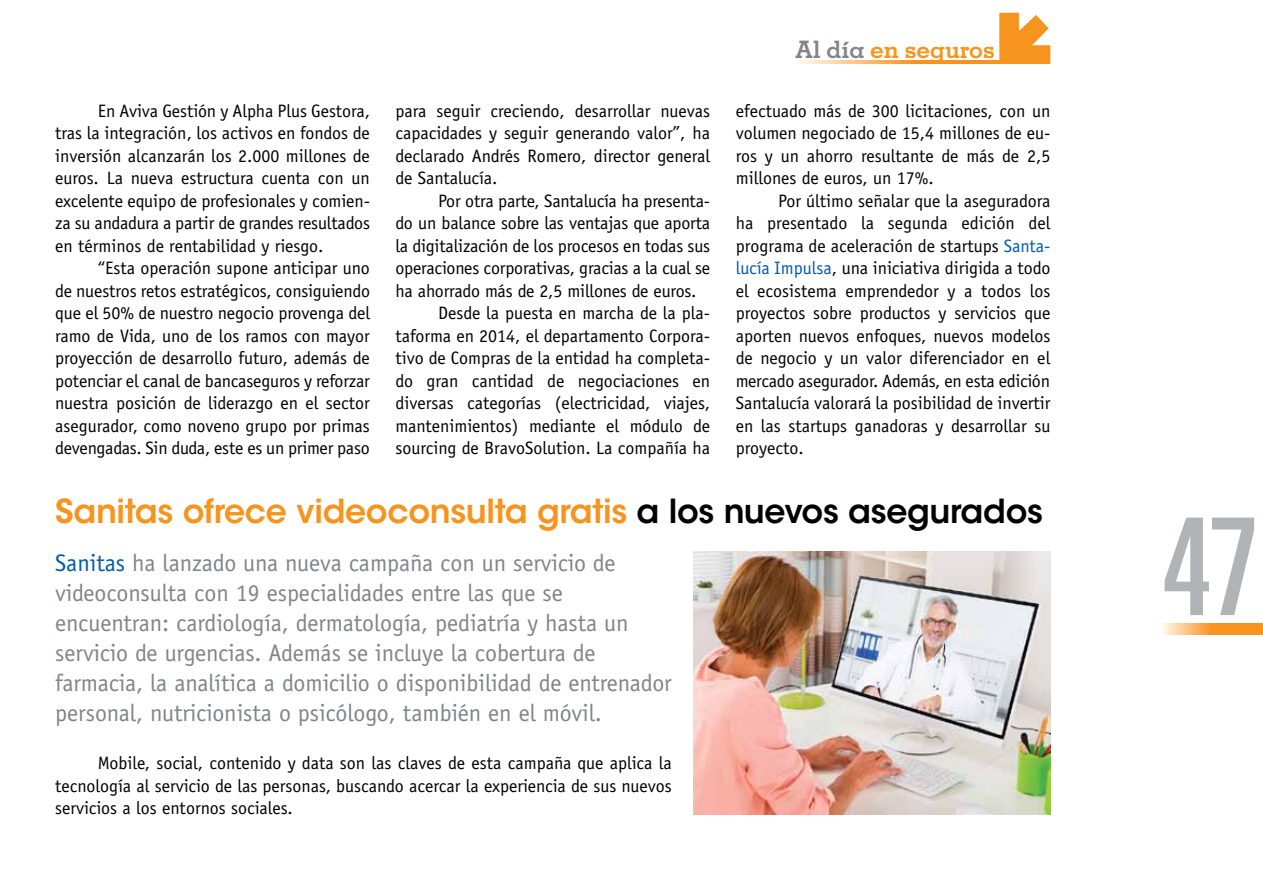
<style>
.page{position:relative;width:1263px;height:893px;background:#fff}
.page>*{position:absolute;margin:0;border:0;box-sizing:border-box;transform-origin:0 0}
.t1{font:ultra-condensed 135px "Univers LT Std";color:#b1b4b6}
.t2{font:600 33px "ITC Avant Garde Std";letter-spacing:-.01em;color:#f7941e}
.t3{font:24px/30px "Officina Sans Std";letter-spacing:-.005em;color:#81848b}
.t4{font:700 24px "Memphis LT Std";letter-spacing:-.01em;color:#f7941e}
.t5{font:18px/22.5px "Officina Sans Std";color:#000;text-align:justify}
.s1{color:#81848b}
.s2{color:#005baa}
.s3{color:#000}
</style>
<div class="page">
<svg style="left:1162px;top:624px;width:101px;height:10px"></svg>
<svg style="left:798px;top:61px;width:201px;height:3px"></svg>
<svg style="left:999px;top:13px;width:51px;height:51px"></svg>
<img style="left:693px;top:552px;width:357px;height:262px">
<p class="t5" style="left:98px;top:99px;width:274px">En Aviva Gestión y Alpha Plus Gestora,</p>
<p class="t5" style="left:55px;top:122px;width:316px">tras la integración, los activos en fondos de</p>
<p class="t5" style="left:55px;top:144px;width:316px">inversión alcanzarán los 2.000 millones de</p>
<p class="t5" style="left:55px;top:167px;width:316px">euros. La nueva estructura cuenta con un</p>
<p class="t5" style="left:55px;top:189px;width:316px">excelente equipo de profesionales y comien-</p>
<p class="t5" style="left:55px;top:212px;width:316px">za su andadura a partir de grandes resultados</p>
<p class="t5" style="left:55px;top:234px;width:270px">en términos de rentabilidad y riesgo.</p>
<p class="t5" style="left:98px;top:257px;width:274px">“Esta operación supone anticipar uno</p>
<p class="t5" style="left:55px;top:279px;width:316px">de nuestros retos estratégicos, consiguiendo</p>
<p class="t5" style="left:55px;top:302px;width:316px">que el 50% de nuestro negocio provenga del</p>
<p class="t5" style="left:55px;top:324px;width:316px">ramo de Vida, uno de los ramos con mayor</p>
<p class="t5" style="left:55px;top:347px;width:316px">proyección de desarrollo futuro, además de</p>
<p class="t5" style="left:55px;top:369px;width:316px">potenciar el canal de bancaseguros y reforzar</p>
<p class="t5" style="left:55px;top:392px;width:316px">nuestra posición de liderazgo en el sector</p>
<p class="t5" style="left:55px;top:414px;width:316px">asegurador, como noveno grupo por primas</p>
<p class="t5" style="left:55px;top:437px;width:316px">devengadas. Sin duda, este es un primer paso</p>
<p class="t5" style="left:395px;top:99px;width:316px">para seguir creciendo, desarrollar nuevas</p>
<p class="t5" style="left:395px;top:122px;width:316px">capacidades y seguir generando valor”, ha</p>
<p class="t5" style="left:395px;top:144px;width:316px">declarado Andrés Romero, director general</p>
<p class="t5" style="left:395px;top:167px;width:104px">de Santalucía.</p>
<p class="t5" style="left:438px;top:189px;width:274px">Por otra parte, Santalucía ha presenta-</p>
<p class="t5" style="left:395px;top:212px;width:316px">do un balance sobre las ventajas que aporta</p>
<p class="t5" style="left:395px;top:234px;width:316px">la digitalización de los procesos en todas sus</p>
<p class="t5" style="left:395px;top:257px;width:316px">operaciones corporativas, gracias a la cual se</p>
<p class="t5" style="left:395px;top:279px;width:302px">ha ahorrado más de 2,5 millones de euros.</p>
<p class="t5" style="left:438px;top:302px;width:274px">Desde la puesta en marcha de la pla-</p>
<p class="t5" style="left:395px;top:324px;width:316px">taforma en 2014, el departamento Corpora-</p>
<p class="t5" style="left:395px;top:347px;width:316px">tivo de Compras de la entidad ha completa-</p>
<p class="t5" style="left:395px;top:369px;width:316px">do gran cantidad de negociaciones en</p>
<p class="t5" style="left:395px;top:392px;width:316px">diversas categorías (electricidad, viajes,</p>
<p class="t5" style="left:395px;top:414px;width:316px">mantenimientos) mediante el módulo de</p>
<p class="t5" style="left:395px;top:437px;width:316px">sourcing de BravoSolution. La compañía ha</p>
<p class="t4" style="left:795px;top:35px;width:201px"><span class="s1">Al día</span> en seguros</p>
<p class="t5" style="left:736px;top:99px;width:316px">efectuado más de 300 licitaciones, con un</p>
<p class="t5" style="left:736px;top:122px;width:316px">volumen negociado de 15,4 millones de eu-</p>
<p class="t5" style="left:736px;top:144px;width:316px">ros y un ahorro resultante de más de 2,5</p>
<p class="t5" style="left:736px;top:167px;width:200px">millones de euros, un 17%.</p>
<p class="t5" style="left:778px;top:189px;width:274px">Por último señalar que la aseguradora</p>
<p class="t5" style="left:736px;top:212px;width:316px">ha presentado la segunda edición del</p>
<p class="t5" style="left:736px;top:234px;width:316px">programa de aceleración de startups <span class="s2">Santa-</span></p>
<p class="t5" style="left:736px;top:257px;width:316px"><span class="s2">lucía Impulsa</span>, una iniciativa dirigida a todo</p>
<p class="t5" style="left:736px;top:279px;width:316px">el ecosistema emprendedor y a todos los</p>
<p class="t5" style="left:736px;top:302px;width:316px">proyectos sobre productos y servicios que</p>
<p class="t5" style="left:736px;top:324px;width:316px">aporten nuevos enfoques, nuevos modelos</p>
<p class="t5" style="left:736px;top:347px;width:316px">de negocio y un valor diferenciador en el</p>
<p class="t5" style="left:736px;top:369px;width:316px">mercado asegurador. Además, en esta edición</p>
<p class="t5" style="left:736px;top:392px;width:316px">Santalucía valorará la posibilidad de invertir</p>
<p class="t5" style="left:736px;top:414px;width:316px">en las startups ganadoras y desarrollar su</p>
<p class="t5" style="left:736px;top:437px;width:70px">proyecto.</p>
<p class="t2" style="left:55px;top:491px;width:989px">Sanitas ofrece videoconsulta gratis <span class="s3">a los nuevos asegurados</span></p>
<p class="t3" style="left:55px;top:547px;width:618px"><span class="s2">Sanitas</span> ha lanzado una nueva campaña con un servicio de videoconsulta con 19 especialidades entre las que se encuentran: cardiología, dermatología, pediatría y hasta un servicio de urgencias. Además se incluye la cobertura de farmacia, la analítica a domicilio o disponibilidad de entrenador personal, nutricionista o psicólogo, también en el móvil.</p>
<p class="t5" style="left:55px;top:752px;width:618px;text-indent:43px">Mobile, social, contenido y data son las claves de esta campaña que aplica la tecnología al servicio de las personas, buscando acercar la experiencia de sus nuevos servicios a los entornos sociales.</p>
<p class="t1" style="left:1162px;top:490px;width:99px">47</p>
</div>
